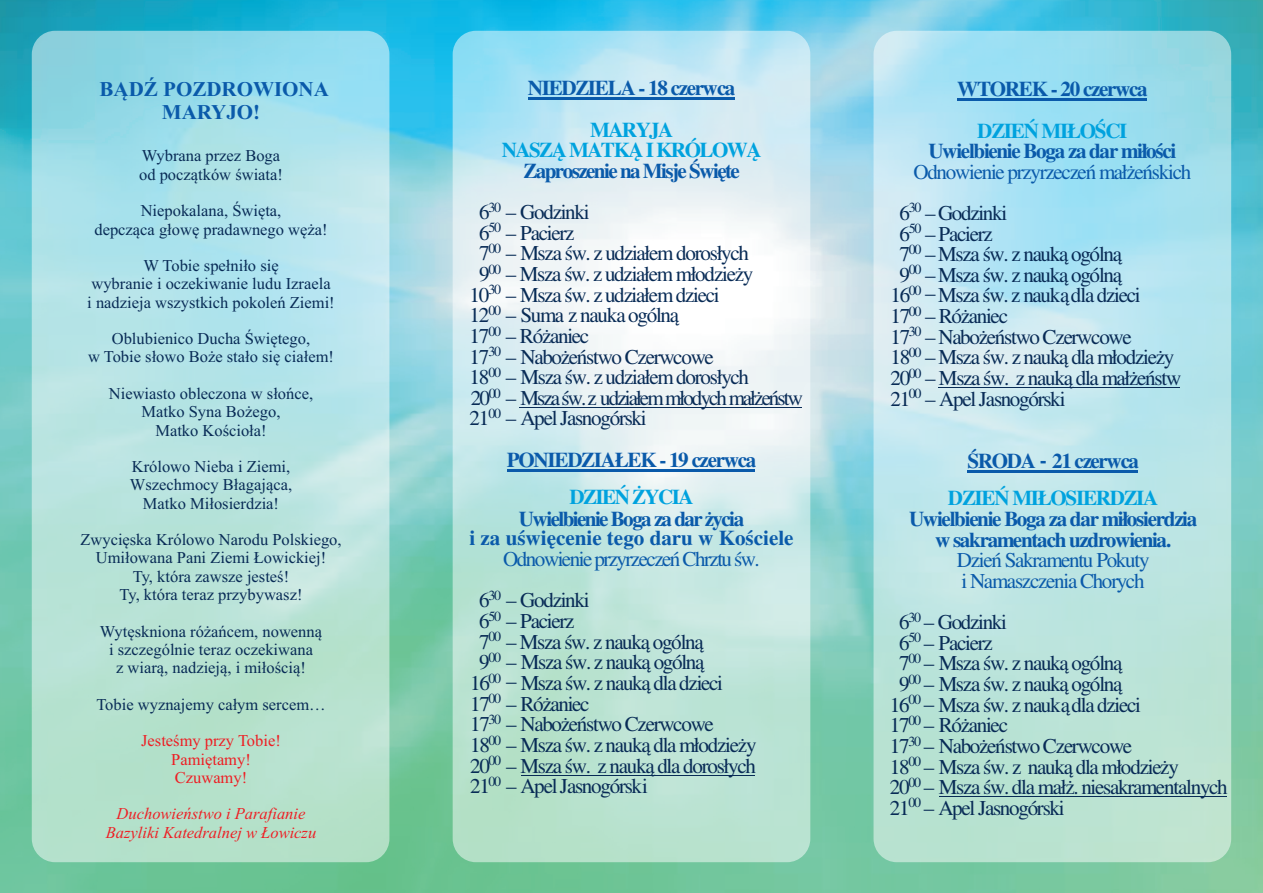
<style>
.page{position:relative;width:1263px;height:893px;background:#fff}
.page>*{position:absolute;margin:0;border:0;box-sizing:border-box;transform-origin:0 0}
.t1{font:21px "Times New Roman";letter-spacing:-.06em;color:#082b56}
.t2{font:700 21px/20.5px "Times New Roman";letter-spacing:-.06em;color:#0a5aaa;text-align:center}
.t3{font:21px/41.4px "Times New Roman";letter-spacing:-.06em;color:#0a5aaa}
.t4{font:700 21px/20.5px "Times New Roman";letter-spacing:-.07em;color:#00a2de;text-align:center}
.t5{font:700 21px/23.2px "Times New Roman";color:#0a5aaa;text-align:center}
.t6{font:21px "Times New Roman";letter-spacing:-.09em;color:#082b56}
.t7{font:16.5px/18.3px "Times New Roman";color:#082b56;text-align:center}
.t8{font:italic 16.5px/18.3px "Times New Roman";color:#ee1d23;text-align:center}
.t9{font:16.5px/18.3px "Times New Roman";color:#ee1d23;text-align:center}
.s1{color:#082b56}
</style>
<div class="page">
<img style="left:0;top:0;width:1263px;height:893px">
<div style="left:453px;top:31px;width:357px;height:831px;background:#fff;border-radius:23px;opacity:.5"></div>
<div style="left:32px;top:31px;width:357px;height:831px;background:#fff;border-radius:23px;opacity:.5"></div>
<div style="left:873px;top:31px;width:358px;height:831px;background:#fff;border-radius:23px;opacity:.5"></div>
<hr style="left:528px;top:98px;width:206px;height:2px;background:#0a5aaa">
<hr style="left:519px;top:407px;width:282px;height:1px;background:#082b56">
<hr style="left:507px;top:469px;width:248px;height:2px;background:#0a5aaa">
<hr style="left:521px;top:775px;width:234px;height:1px;background:#082b56">
<hr style="left:957px;top:98px;width:189px;height:2px;background:#0a5aaa">
<hr style="left:938px;top:387px;width:242px;height:1px;background:#082b56">
<hr style="left:967px;top:470px;width:171px;height:2px;background:#0a5aaa">
<hr style="left:939px;top:796px;width:288px;height:1px;background:#082b56">
<p class="t5" style="left:100px;top:79px;width:231px">BĄDŹ POZDROWIONA<br>MARYJO!</p>
<p class="t7" style="left:139px;top:148px;width:145px;text-align:left">Wybrana przez Boga od początków świata!</p>
<p class="t7" style="left:94px;top:203px;width:235px">Niepokalana, Święta,<br>depcząca głowę pradawnego węża!</p>
<p class="t7" style="left:87px;top:258px;width:249px">W Tobie spełniło się<br>wybranie i oczekiwanie ludu Izraela i nadzieja wszystkich pokoleń Ziemi!</p>
<p class="t7" style="left:88px;top:331px;width:247px">Oblubienico Ducha Świętego,<br>w Tobie słowo Boże stało się ciałem!</p>
<p class="t7" style="left:109px;top:386px;width:206px">Niewiasto obleczona w słońce,<br>Matko Syna Bożego,<br>Matko Kościoła!</p>
<p class="t7" style="left:130px;top:459px;width:164px">Królowo Nieba i Ziemi,<br>Wszechmocy Błagająca,<br>Matko Miłosierdzia!</p>
<p class="t7" style="left:80px;top:532px;width:263px">Zwycięska Królowo Narodu Polskiego,<br>Umiłowana Pani Ziemi Łowickiej!<br>Ty, która zawsze jesteś!<br>Ty, która teraz przybywasz!</p>
<p class="t7" style="left:100px;top:623px;width:224px">Wytęskniona różańcem, nowenną i szczególnie teraz oczekiwana<br>z wiarą, nadzieją, i miłością!</p>
<p class="t7" style="left:96px;top:697px;width:231px">Tobie wyznajemy całym sercem…</p>
<p class="t9" style="left:141px;top:733px;width:141px">Jesteśmy przy Tobie!<br>Pamiętamy!<br>Czuwamy!</p>
<p class="t8" style="left:106px;top:806px;width:212px">Duchowieństwo i Parafianie<br>Bazyliki Katedralnej w Łowiczu</p>
<p class="t2" style="left:528px;top:80px;width:209px">NIEDZIELA - 18 czerwca</p>
<p class="t4" style="left:502px;top:122px;width:261px">MARYJA<br>NASZĄ MATKĄ I KRÓLOWĄ</p>
<p class="t2" style="left:523px;top:163px;width:218px">Zaproszenie na Misje Święte</p>
<p class="t1" style="left:479px;top:204px;width:112px">6<sup>30</sup> – Godzinki</p>
<p class="t1" style="left:479px;top:225px;width:97px">6<sup>50</sup> – Pacierz</p>
<p class="t1" style="left:479px;top:246px;width:271px">7<sup>00</sup> – Msza św. z udziałem dorosłych</p>
<p class="t1" style="left:479px;top:266px;width:276px">9<sup>00</sup> – Msza św. z udziałem młodzieży</p>
<p class="t1" style="left:470px;top:287px;width:252px">10<sup>30</sup> – Msza św. z udziałem dzieci</p>
<p class="t1" style="left:470px;top:308px;width:211px">12<sup>00</sup> – Suma z nauka ogólną</p>
<p class="t1" style="left:470px;top:328px;width:121px">17<sup>00</sup> – Różaniec</p>
<p class="t1" style="left:470px;top:349px;width:246px">17<sup>30</sup> – Nabożeństwo Czerwcowe</p>
<p class="t1" style="left:470px;top:370px;width:281px">18<sup>00</sup> – Msza św. z udziałem dorosłych</p>
<p class="t6" style="left:471px;top:390px;width:334px">20<sup>00</sup> – Mszaśw.z udziałemmłodych małżeństw</p>
<p class="t1" style="left:470px;top:411px;width:179px">21<sup>00</sup> – Apel Jasnogórski</p>
<p class="t2" style="left:507px;top:452px;width:251px">PONIEDZIAŁEK - 19 czerwca</p>
<p class="t4" style="left:569px;top:489px;width:126px">DZIEŃ ŻYCIA</p>
<p class="t5" style="left:469px;top:528px;width:326px">i za uświęcenie tego daru w Kościele</p>
<p class="t3" style="left:479px;top:540px;width:282px;text-indent:24px">Odnowienie przyrzeczeń Chrztu św.<br><span class="s1">6</span><sup>30</sup> <span class="s1">– Godzinki</span></p>
<p class="t1" style="left:479px;top:613px;width:97px">6<sup>50</sup> – Pacierz</p>
<p class="t1" style="left:479px;top:634px;width:226px">7<sup>00</sup> – Msza św. z nauką ogólną</p>
<p class="t1" style="left:479px;top:655px;width:227px">9<sup>00</sup> – Msza św. z nauką ogólną</p>
<p class="t1" style="left:470px;top:675px;width:255px">16<sup>00</sup> Msza św. z nauką dla dzieci</p>
<p class="t1" style="left:470px;top:696px;width:121px">17<sup>00</sup> – Różaniec</p>
<p class="t1" style="left:470px;top:717px;width:245px">17<sup>30</sup> – Nabożeństwo Czerwcowe</p>
<p class="t1" style="left:470px;top:737px;width:288px">18<sup>00</sup> – Msza św. z nauką dla młodzieży</p>
<p class="t1" style="left:470px;top:758px;width:287px">20<sup>00</sup> – Msza św. z nauką dla dorosłych</p>
<p class="t1" style="left:470px;top:779px;width:179px">21<sup>00</sup> – Apel Jasnogórski</p>
<p class="t2" style="left:519px;top:511px;width:227px">Uwielbienie Boga za dar życia</p>
<p class="t1" style="left:506px;top:674px;width:12px">–</p>
<p class="t2" style="left:957px;top:81px;width:192px">WTOREK - 20 czerwca</p>
<p class="t4" style="left:977px;top:122px;width:152px">DZIEŃ MIŁOŚCI</p>
<p class="t2" style="left:928px;top:143px;width:249px">Uwielbienie Boga za dar miłości</p>
<p class="t3" style="left:899px;top:153px;width:293px;text-indent:14px">Odnowienie przyrzeczeń małżeńskich<br><span class="s1">6</span><sup>30</sup> <span class="s1">– Godzinki</span></p>
<p class="t1" style="left:899px;top:226px;width:95px">6<sup>50</sup> – Pacierz</p>
<p class="t1" style="left:899px;top:247px;width:224px">7<sup>00</sup> – Msza św. z nauką ogólną</p>
<p class="t1" style="left:899px;top:267px;width:224px">9<sup>00</sup> – Msza św. z nauką ogólną</p>
<p class="t1" style="left:890px;top:288px;width:252px">16<sup>00</sup> Msza św. z naukądla dzieci</p>
<p class="t1" style="left:890px;top:308px;width:119px">17<sup>00</sup> – Różaniec</p>
<p class="t1" style="left:890px;top:329px;width:243px">17<sup>30</sup> – Nabożeństwo Czerwcowe</p>
<p class="t1" style="left:890px;top:350px;width:285px">18<sup>00</sup> – Msza św. z nauką dla młodzieży</p>
<p class="t1" style="left:890px;top:370px;width:292px">20<sup>00</sup> – Msza św. z nauką dla małżeństw</p>
<p class="t1" style="left:890px;top:391px;width:177px">21<sup>00</sup> – Apel Jasnogórski</p>
<p class="t2" style="left:967px;top:453px;width:173px">ŚRODA 21 czerwca</p>
<p class="t4" style="left:948px;top:490px;width:212px">DZIEŃ MIŁOSIERDZIA</p>
<p class="t2" style="left:909px;top:511px;width:290px">Uwielbienie Boga za dar miłosierdzia w sakramentach uzdrowienia.</p>
<p class="t3" style="left:957px;top:552px;width:194px;line-height:20.7px">Dzień Sakramentu Pokuty i Namaszczenia Chorych</p>
<p class="t1" style="left:899px;top:614px;width:109px">6<sup>30</sup> – Godzinki</p>
<p class="t1" style="left:899px;top:635px;width:95px">6<sup>50</sup> – Pacierz</p>
<p class="t1" style="left:899px;top:656px;width:225px">7<sup>00</sup> – Msza św. z nauką ogólną</p>
<p class="t1" style="left:899px;top:676px;width:225px">9<sup>00</sup> – Msza św. z nauką ogólną</p>
<p class="t1" style="left:890px;top:697px;width:253px">16<sup>00</sup> Msza św. z naukądla dzieci</p>
<p class="t1" style="left:890px;top:718px;width:120px">17<sup>00</sup> – Różaniec</p>
<p class="t1" style="left:890px;top:738px;width:244px">17<sup>30</sup> – Nabożeństwo Czerwcowe</p>
<p class="t1" style="left:890px;top:759px;width:291px">18<sup>00</sup> – Msza św. z nauką dla młodzieży</p>
<p class="t1" style="left:890px;top:780px;width:339px">20<sup>00</sup> – Msza św. dla małż. niesakramentalnych</p>
<p class="t1" style="left:890px;top:800px;width:177px">21<sup>00</sup> – Apel Jasnogórski</p>
<p class="t1" style="left:925px;top:286px;width:12px">–</p>
<p class="t2" style="left:1040px;top:452px;width:9px">-</p>
<p class="t1" style="left:924px;top:697px;width:12px">–</p>
</div>
